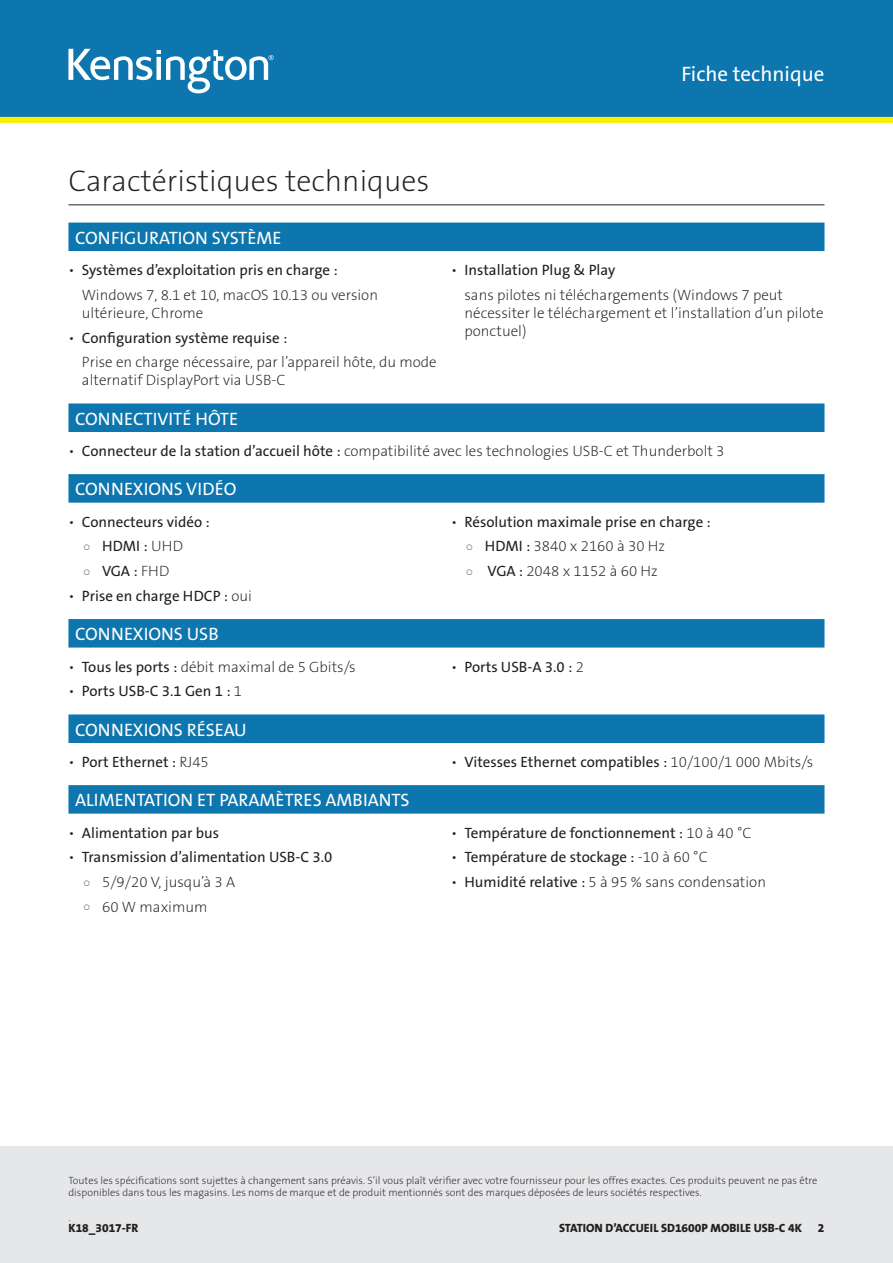
<style>
.page{position:relative;width:893px;height:1263px;background:#fff}
.page>*{position:absolute;margin:0;border:0;box-sizing:border-box;transform-origin:0 0}
.Main_Header_Black{font:30px "The Sans KENSINGTON2 XL";color:#231f20}
.t1{font:21px "The Sans KENSINGTON5 Rg";color:#fff}
.Blue_Bar_Header{font:18px "The Sans KENSINGTON5 Rg";color:#fff}
.Bullets_2_NO_BULLET{font:15px/18px "The Sans KENSINGTON2 XL";color:#231f20}
.t2{font:15px "The Sans KENSINGTON5 Rg";color:#231f20}
.t3{font:12px "The Sans KENSINGTON8 XB";color:#231f20}
.t4{font:10.5px/12.6px "The Sans KENSINGTON2 XL";color:#231f20}
.s1{font-family:"The Sans KENSINGTON2 XL"}
.s2{font-family:"The Sans KENSINGTON5 Rg"}
</style>
<div class="page">
<div style="left:0;top:0;width:893px;height:120px;background:#0e76ae"></div>
<svg style="left:68px;top:49px;width:206px;height:44px"></svg>
<div style="left:0;top:117px;width:893px;height:6px;background:#fcee01"></div>
<div style="left:0;top:1146px;width:893px;height:117px;background:#e6e7e9"></div>
<hr style="left:68px;top:204px;width:756px;height:1px;background:#231f20">
<div style="left:68px;top:223px;width:756px;height:28px;background:#0e76ae"></div>
<div style="left:68px;top:403px;width:756px;height:29px;background:#0e76ae"></div>
<div style="left:68px;top:474px;width:756px;height:29px;background:#0e76ae"></div>
<div style="left:68px;top:619px;width:756px;height:28px;background:#0e76ae"></div>
<div style="left:68px;top:714px;width:756px;height:29px;background:#0e76ae"></div>
<div style="left:68px;top:785px;width:756px;height:29px;background:#0e76ae"></div>
<h2 class="t1" style="left:681px;top:63px;width:145px">Fiche technique</h2>
<p class="Main_Header_Black" style="left:68px;top:165px;width:362px">Caractéristiques techniques</p>
<p class="Blue_Bar_Header" style="left:75px;top:228px;width:208px">CONFIGURATION SYSTÈME</p>
<p class="t2" style="left:68px;top:262px;width:271px"><span class="s1">•</span> Systèmes d’exploitation pris en charge :</p>
<p class="Bullets_2_NO_BULLET" style="left:82px;top:286px;width:298px">Windows 7, 8.1 et 10, macOS 10.13 ou version ultérieure, Chrome</p>
<p class="t2" style="left:68px;top:329px;width:220px"><span class="s1">•</span> Configuration système requise :</p>
<p class="Bullets_2_NO_BULLET" style="left:82px;top:354px;width:356px">Prise en charge nécessaire, par l’appareil hôte, du mode alternatif DisplayPort via USB-C</p>
<p class="t2" style="left:451px;top:262px;width:166px"><span class="s1">•</span> Installation Plug &amp; Play</p>
<p class="Bullets_2_NO_BULLET" style="left:464px;top:286px;width:361px">sans pilotes ni téléchargements (Windows 7 peut nécessiter le téléchargement et l’installation d’un pilote ponctuel)</p>
<p class="Blue_Bar_Header" style="left:75px;top:409px;width:164px">CONNECTIVITÉ HÔTE</p>
<p class="Bullets_2_NO_BULLET" style="left:68px;top:442px;width:658px">• <span class="s2">Connecteur de la station d’accueil hôte :</span> compatibilité avec les technologies USB‑C et Thunderbolt 3</p>
<p class="Blue_Bar_Header" style="left:75px;top:479px;width:163px">CONNEXIONS VIDÉO</p>
<p class="t2" style="left:68px;top:514px;width:143px"><span class="s1">•</span> Connecteurs vidéo :</p>
<p class="t2" style="left:102px;top:538px;width:82px">HDMI : <span class="s1">UHD</span></p>
<p class="t2" style="left:102px;top:563px;width:69px">VGA : <span class="s1">FHD</span></p>
<p class="t2" style="left:68px;top:588px;width:185px"><span class="s1">•</span> Prise en charge HDCP : <span class="s1">oui</span></p>
<p class="t2" style="left:451px;top:514px;width:261px"><span class="s1">•</span> Résolution maximale prise en charge :</p>
<p class="Bullets_2_NO_BULLET" style="left:485px;top:538px;width:182px"><span class="s2">HDMI :</span> 3840 x 2160 à 30 Hz</p>
<p class="Bullets_2_NO_BULLET" style="left:488px;top:563px;width:172px"><span class="s2">VGA :</span> 2048 x 1152 à 60 Hz</p>
<p class="Blue_Bar_Header" style="left:75px;top:624px;width:145px">CONNEXIONS USB</p>
<p class="Bullets_2_NO_BULLET" style="left:68px;top:658px;width:289px">• <span class="s2">Tous les ports :</span> débit maximal de 5 Gbits/s</p>
<p class="t2" style="left:68px;top:683px;width:175px"><span class="s1">•</span> Ports USB-C 3.1 Gen 1 : <span class="s1">1</span></p>
<p class="t2" style="left:451px;top:658px;width:134px"><span class="s1">•</span> Ports USB-A 3.0 : <span class="s1">2</span></p>
<p class="Blue_Bar_Header" style="left:75px;top:720px;width:173px">CONNEXIONS RÉSEAU</p>
<p class="t2" style="left:68px;top:754px;width:142px"><span class="s1">•</span> Port Ethernet : <span class="s1">RJ45</span></p>
<p class="t2" style="left:451px;top:754px;width:364px"><span class="s1">•</span> Vitesses Ethernet compatibles : <span class="s1">10/100/1 000 Mbits/s</span></p>
<p class="Blue_Bar_Header" style="left:75px;top:790px;width:336px">ALIMENTATION ET PARAMÈTRES AMBIANTS</p>
<p class="t2" style="left:68px;top:824px;width:152px"><span class="s1">•</span> Alimentation par bus</p>
<p class="t2" style="left:68px;top:849px;width:265px"><span class="s1">•</span> Transmission d’alimentation USB-C 3.0</p>
<p class="Bullets_2_NO_BULLET" style="left:102px;top:873px;width:134px">5/9/20 V, jusqu’à 3 A</p>
<p class="Bullets_2_NO_BULLET" style="left:102px;top:898px;width:107px">60 W maximum</p>
<p class="t2" style="left:451px;top:824px;width:302px"><span class="s1">•</span> Température de fonctionnement : <span class="s1">10 à 40 °C</span></p>
<p class="t2" style="left:451px;top:849px;width:258px"><span class="s1">•</span> Température de stockage : <span class="s1">-10 à 60 °C</span></p>
<p class="Bullets_2_NO_BULLET" style="left:451px;top:873px;width:317px">• <span class="s2">Humidité relative :</span> 5 à 95 % sans condensation</p>
<p class="t4" style="left:68px;top:1174px;width:750px">Toutes les spécifications sont sujettes à changement sans préavis. S’il vous plaît vérifier avec votre fournisseur pour les offres exactes. Ces produits peuvent ne pas être disponibles dans tous les magasins. Les noms de marque et de produit mentionnés sont des marques déposées de leurs sociétés respectives.</p>
<p class="t4" style="left:68px;top:1212px;width:4px">.</p>
<p class="t3" style="left:68px;top:1221px;width:71px">K18_3017-FR</p>
<p class="t3" style="left:559px;top:1221px;width:244px">STATION D’ACCUEIL SD1600P MOBILE USB-C 4K</p>
<p class="t3" style="left:818px;top:1221px;width:8px">2</p>
</div>
